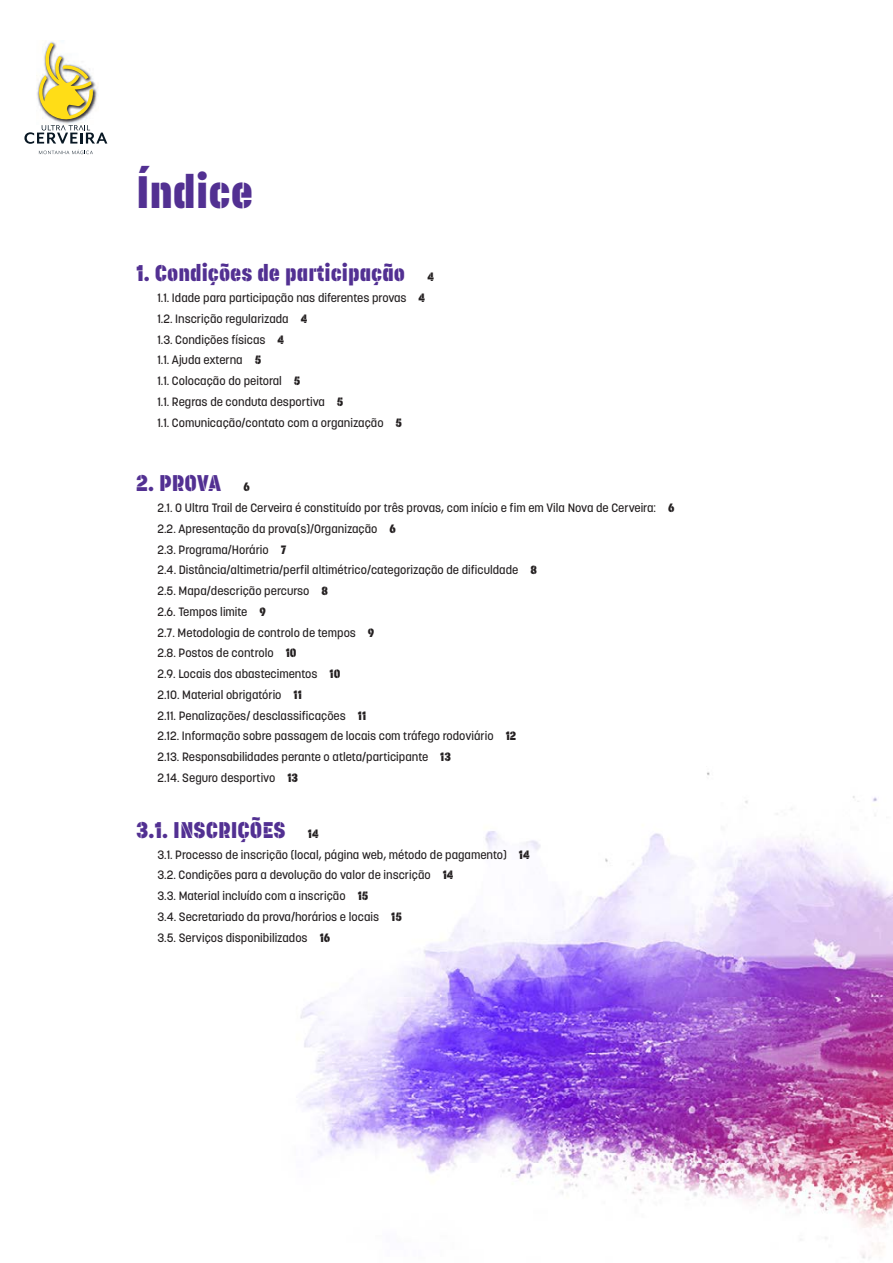
<style>
.page{position:relative;width:893px;height:1263px;background:#fff}
.page>*{position:absolute;margin:0;border:0;box-sizing:border-box;transform-origin:0 0}
.TOC_title{font:45px "Korolev Military Stencil";color:#523092}
.t1{font:22.5px "Korolev Military Stencil";color:#523092}
.t2{font:500 12px "Korolev";color:#231f20}
.s1{font-size:12px;color:#231f20}
.s2{font-family:"Korolev Military Stencil";font-weight:400}
</style>
<div class="page">
<svg style="left:39px;top:150px;width:54px;height:4px"></svg>
<svg style="left:24px;top:43px;width:83px;height:101px"></svg>
<img style="left:300px;top:772px;width:593px;height:487px">
<p class="TOC_title" style="left:136px;top:164px;width:118px">Índice</p>
<p class="t1" style="left:136px;top:259px;width:300px">1. Condições de participação <span class="s1">4</span></p>
<p class="t2" style="left:157px;top:290px;width:269px">1.1. Idade para participação nas diferentes provas <span class="s2">4</span></p>
<p class="t2" style="left:157px;top:311px;width:152px">1.2. Inscrição regularizada <span class="s2">4</span></p>
<p class="t2" style="left:157px;top:332px;width:128px">1.3. Condições físicas <span class="s2">4</span></p>
<p class="t2" style="left:157px;top:353px;width:106px">1.1. Ajuda externa <span class="s2">5</span></p>
<p class="t2" style="left:157px;top:373px;width:145px">1.1. Colocação do peitoral <span class="s2">5</span></p>
<p class="t2" style="left:157px;top:394px;width:188px">1.1. Regras de conduta desportiva <span class="s2">5</span></p>
<p class="t2" style="left:157px;top:415px;width:246px">1.1. Comunicação/contato com a organização <span class="s2">5</span></p>
<p class="t1" style="left:136px;top:469px;width:115px">2. PROVA <span class="s1">6</span></p>
<p class="t2" style="left:157px;top:500px;width:519px">2.1. O Ultra Trail de Cerveira é constituído por três provas, com início e fim em Vila Nova de Cerveira: <span class="s2">6</span></p>
<p class="t2" style="left:157px;top:521px;width:240px">2.2. Apresentação da prova(s)/Organização <span class="s2">6</span></p>
<p class="t2" style="left:157px;top:542px;width:131px">2.3. Programa/Horário <span class="s2">7</span></p>
<p class="t2" style="left:157px;top:563px;width:381px">2.4. Distância/altimetria/perfil altimétrico/categorização de dificuldade <span class="s2">8</span></p>
<p class="t2" style="left:157px;top:583px;width:172px">2.5. Mapa/descrição percurso <span class="s2">8</span></p>
<p class="t2" style="left:157px;top:604px;width:110px">2.6. Tempos limite <span class="s2">9</span></p>
<p class="t2" style="left:157px;top:625px;width:219px">2.7. Metodologia de controlo de tempos <span class="s2">9</span></p>
<p class="t2" style="left:157px;top:646px;width:141px">2.8. Postos de controlo <span class="s2">10</span></p>
<p class="t2" style="left:157px;top:666px;width:185px">2.9. Locais dos abastecimentos <span class="s2">10</span></p>
<p class="t2" style="left:157px;top:687px;width:146px">2.10. Material obrigatório <span class="s2">11</span></p>
<p class="t2" style="left:157px;top:708px;width:210px">2.11. Penalizações/ desclassificações <span class="s2">11</span></p>
<p class="t2" style="left:157px;top:729px;width:360px">2.12. Informação sobre passagem de locais com tráfego rodoviário <span class="s2">12</span></p>
<p class="t2" style="left:157px;top:749px;width:295px">2.13. Responsabilidades perante o atleta/participante <span class="s2">13</span></p>
<p class="t2" style="left:157px;top:770px;width:142px">2.14. Seguro desportivo <span class="s2">13</span></p>
<p class="t1" style="left:136px;top:816px;width:184px">3.1. INSCRIÇÕES <span class="s1">14</span></p>
<p class="t2" style="left:157px;top:847px;width:374px">3.1. Processo de inscrição (local, página web, método de pagamento) <span class="s2">14</span></p>
<p class="t2" style="left:157px;top:868px;width:298px">3.2. Condições para a devolução do valor de inscrição <span class="s2">14</span></p>
<p class="t2" style="left:157px;top:888px;width:213px">3.3. Material incluído com a inscrição <span class="s2">15</span></p>
<p class="t2" style="left:157px;top:909px;width:246px">3.4. Secretariado da prova/horários e locais <span class="s2">15</span></p>
<p class="t2" style="left:157px;top:930px;width:175px">3.5. Serviços disponibilizados <span class="s2">16</span></p>
</div>
